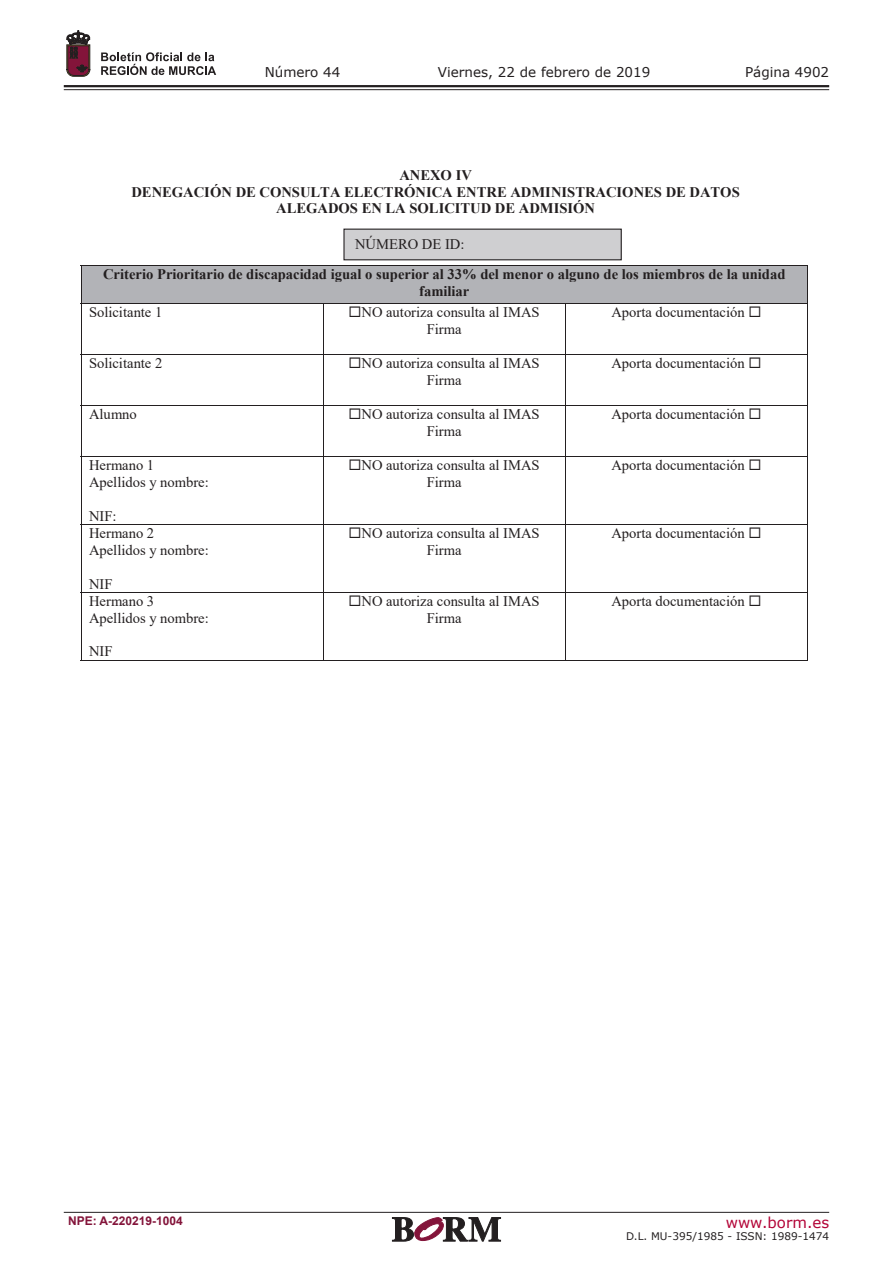
<style>
.page{position:relative;width:893px;height:1263px;background:#fff}
.page>*{position:absolute;margin:0;border:0;box-sizing:border-box;transform-origin:0 0}
.t1{font:15px "Verdana";color:#b30437}
.t2{font:14.55px/16.8px "Times New Roman";color:#231f20;text-align:center}
.t3{font:700 14.55px/16.8px "Times New Roman";color:#231f20;text-align:center}
.t4{font:13.5px "Verdana";color:#231f20}
.t5{font:700 12px "Arial";color:#83143a}
.t6{font:10.5px "Verdana";color:#231f20}
</style>
<div class="page">
<hr style="left:64px;top:85px;width:765px;height:2px;background:#231f20">
<hr style="left:64px;top:89px;width:765px;height:1px;background:#231f20">
<svg style="left:101px;top:52px;width:115px;height:23px"></svg>
<svg style="left:67px;top:31px;width:23px;height:45px"></svg>
<hr style="left:64px;top:1212px;width:765px;height:1px;background:#231f20">
<svg style="left:392px;top:1217px;width:109px;height:24px"></svg>
<div style="left:82px;top:266px;width:725px;height:37px;background:#b2b3b7"></div>
<hr style="left:81px;top:265px;width:727px;height:1px;background:#231f20">
<hr style="left:81px;top:266px;width:1px;height:37px;background:#231f20">
<hr style="left:807px;top:266px;width:1px;height:37px;background:#231f20">
<hr style="left:81px;top:303px;width:727px;height:1px;background:#231f20">
<hr style="left:81px;top:304px;width:1px;height:50px;background:#231f20">
<hr style="left:323px;top:304px;width:1px;height:50px;background:#231f20">
<hr style="left:565px;top:304px;width:1px;height:50px;background:#231f20">
<hr style="left:807px;top:304px;width:1px;height:50px;background:#231f20">
<hr style="left:81px;top:354px;width:727px;height:1px;background:#231f20">
<hr style="left:81px;top:355px;width:1px;height:50px;background:#231f20">
<hr style="left:323px;top:355px;width:1px;height:50px;background:#231f20">
<hr style="left:565px;top:355px;width:1px;height:50px;background:#231f20">
<hr style="left:807px;top:355px;width:1px;height:50px;background:#231f20">
<hr style="left:81px;top:405px;width:727px;height:1px;background:#231f20">
<hr style="left:81px;top:406px;width:1px;height:50px;background:#231f20">
<hr style="left:323px;top:406px;width:1px;height:50px;background:#231f20">
<hr style="left:565px;top:406px;width:1px;height:50px;background:#231f20">
<hr style="left:807px;top:406px;width:1px;height:50px;background:#231f20">
<hr style="left:81px;top:456px;width:727px;height:1px;background:#231f20">
<hr style="left:81px;top:457px;width:1px;height:67px;background:#231f20">
<hr style="left:323px;top:457px;width:1px;height:67px;background:#231f20">
<hr style="left:565px;top:457px;width:1px;height:67px;background:#231f20">
<hr style="left:807px;top:457px;width:1px;height:67px;background:#231f20">
<hr style="left:81px;top:524px;width:727px;height:1px;background:#231f20">
<hr style="left:81px;top:525px;width:1px;height:67px;background:#231f20">
<hr style="left:323px;top:525px;width:1px;height:67px;background:#231f20">
<hr style="left:565px;top:525px;width:1px;height:67px;background:#231f20">
<hr style="left:807px;top:525px;width:1px;height:67px;background:#231f20">
<hr style="left:81px;top:592px;width:727px;height:1px;background:#231f20">
<hr style="left:81px;top:593px;width:1px;height:67px;background:#231f20">
<hr style="left:81px;top:660px;width:242px;height:1px;background:#231f20">
<hr style="left:323px;top:593px;width:1px;height:67px;background:#231f20">
<hr style="left:324px;top:660px;width:241px;height:1px;background:#231f20">
<hr style="left:565px;top:593px;width:1px;height:67px;background:#231f20">
<hr style="left:566px;top:660px;width:241px;height:1px;background:#231f20">
<hr style="left:807px;top:593px;width:1px;height:67px;background:#231f20">
<div style="left:344px;top:229px;width:277px;height:31px;background:#cfcfd1"></div>
<div style="left:343px;top:229px;width:279px;height:31px;border:1px solid #231f20"></div>
<p class="t4" style="left:265px;top:62px;width:77px">Número 44</p>
<p class="t4" style="left:438px;top:62px;width:214px">Viernes, 22 de febrero de 2019</p>
<p class="t4" style="left:745px;top:62px;width:86px">Página 4902</p>
<p class="t3" style="left:131px;top:166px;width:610px">ANEXO IV<br>DENEGACIÓN DE CONSULTA ELECTRÓNICA ENTRE ADMINISTRACIONES DE DATOS<br>ALEGADOS EN LA SOLICITUD DE ADMISIÓN</p>
<p class="t2" style="left:355px;top:235px;width:111px">NÚMERO DE ID:</p>
<p class="t3" style="left:103px;top:266px;width:684px">Criterio Prioritario de discapacidad igual o superior al 33% del menor o alguno de los miembros de la unidad familiar</p>
<p class="t2" style="left:89px;top:304px;width:75px">Solicitante 1</p>
<p class="t2" style="left:349px;top:304px;width:193px">◻NO autoriza consulta al IMAS<br>Firma</p>
<p class="t2" style="left:611px;top:304px;width:151px">Aporta documentación ◻</p>
<p class="t2" style="left:89px;top:355px;width:75px">Solicitante 2</p>
<p class="t2" style="left:349px;top:355px;width:193px">◻NO autoriza consulta al IMAS<br>Firma</p>
<p class="t2" style="left:611px;top:355px;width:151px">Aporta documentación ◻</p>
<p class="t2" style="left:89px;top:406px;width:49px">Alumno</p>
<p class="t2" style="left:349px;top:406px;width:193px">◻NO autoriza consulta al IMAS<br>Firma</p>
<p class="t2" style="left:611px;top:406px;width:151px">Aporta documentación ◻</p>
<p class="t2" style="left:89px;top:457px;width:121px;text-align:left">Hermano 1<br>Apellidos y nombre:</p>
<p class="t2" style="left:89px;top:507px;width:29px">NIF:</p>
<p class="t2" style="left:349px;top:457px;width:193px">◻NO autoriza consulta al IMAS<br>Firma</p>
<p class="t2" style="left:611px;top:457px;width:151px">Aporta documentación ◻</p>
<p class="t2" style="left:89px;top:524px;width:121px;text-align:left">Hermano 2<br>Apellidos y nombre:</p>
<p class="t2" style="left:89px;top:575px;width:25px">NIF</p>
<p class="t2" style="left:89px;top:592px;width:121px;text-align:left">Hermano 3<br>Apellidos y nombre:</p>
<p class="t2" style="left:89px;top:643px;width:25px">NIF</p>
<p class="t2" style="left:349px;top:524px;width:193px">◻NO autoriza consulta al IMAS<br>Firma</p>
<p class="t2" style="left:611px;top:524px;width:151px">Aporta documentación ◻</p>
<p class="t2" style="left:349px;top:592px;width:193px">◻NO autoriza consulta al IMAS<br>Firma</p>
<p class="t2" style="left:611px;top:592px;width:151px">Aporta documentación ◻</p>
<p class="t5" style="left:68px;top:1212px;width:116px">NPE: A-220219-1004</p>
<p class="t1" style="left:726px;top:1212px;width:105px">www.borm.es</p>
<p class="t6" style="left:626px;top:1229px;width:205px">D.L. MU-395/1985 - ISSN: 1989-1474</p>
</div>
